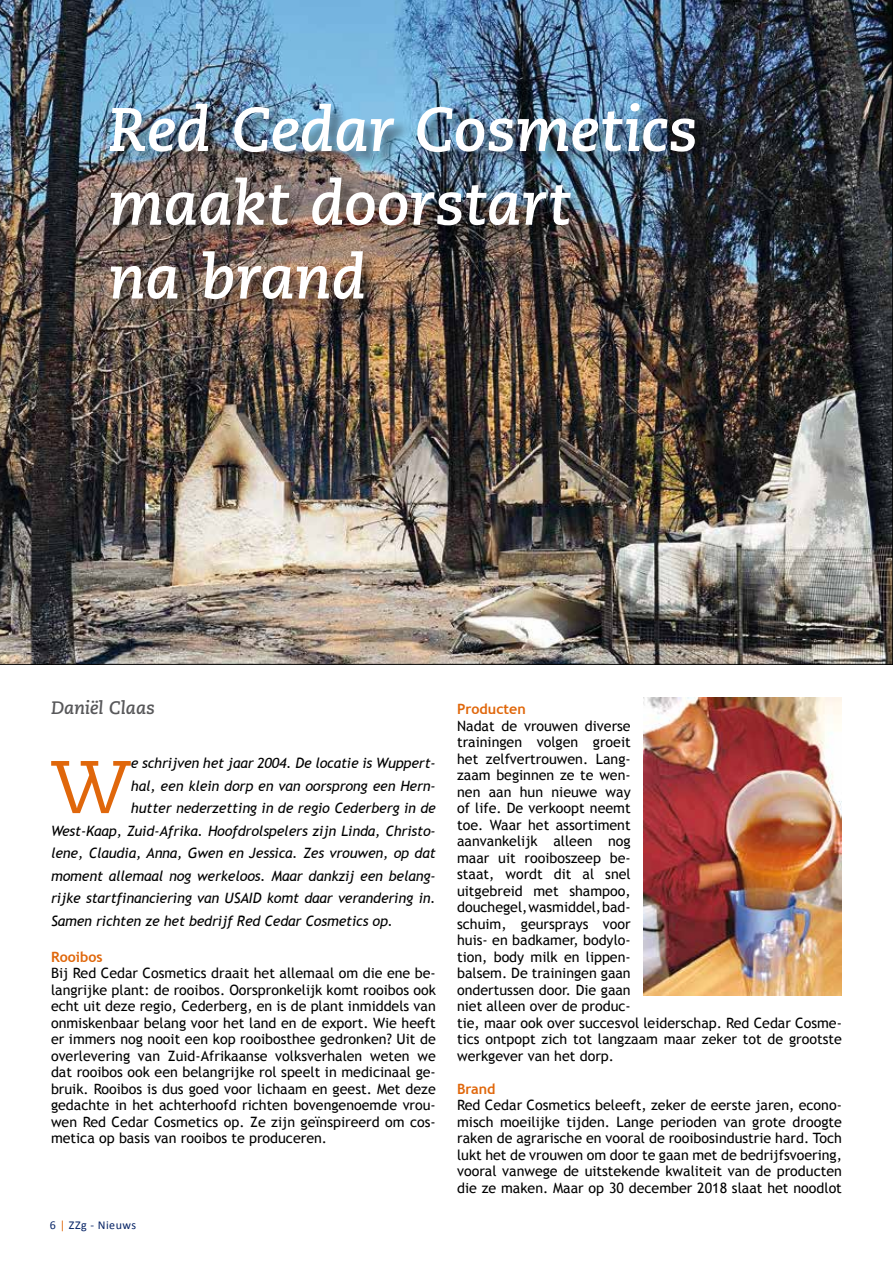
<style>
.page{position:relative;width:893px;height:1263px;background:#fff}
.page>*{position:absolute;margin:0;border:0;box-sizing:border-box;transform-origin:0 0}
.t1{font:74.4px "Caecilia";color:#e0670b}
.t2{font:italic 700 61.5px/73.8px "Caecilia";letter-spacing:-.005em;color:#fff}
.t3{font:italic 700 18px "Caecilia";letter-spacing:-.005em;color:#58585a}
.t4{font:14.25px/16.5px "Trebuchet MS";color:#000;text-align:justify}
.t5{font:italic 14.25px "Trebuchet MS";letter-spacing:-.01em;color:#000}
.t6{font:700 14.25px "Trebuchet MS";color:#e0670b}
.t7{font:12px "Calibri";letter-spacing:.04em;color:#052265}
.s1{color:#e0670b}
</style>
<div class="page">
<img style="left:0;top:0;width:893px;height:665px">
<div style="left:110px;top:104px;width:602px;height:212px;background:#000;opacity:.5"></div>
<img style="left:643px;top:698px;width:199px;height:297px">
<h2 class="t2" style="left:108px;top:94px;width:591px">Red Cedar Cosmetics maakt doorstart<br>na brand</h2>
<p class="t3" style="left:51px;top:697px;width:105px">Daniël Claas</p>
<h1 class="t1" style="left:51px;top:744px;width:81px">W</h1>
<p class="t5" style="left:131px;top:755px;width:306px">e schrijven het jaar 2004. De locatie is Wuppert-</p>
<p class="t5" style="left:131px;top:777px;width:306px">hal, een klein dorp en van oorsprong een Hern-</p>
<p class="t5" style="left:131px;top:800px;width:306px">hutter nederzetting in de regio Cederberg in de</p>
<p class="t5" style="left:51px;top:822px;width:386px">West-Kaap, Zuid-Afrika. Hoofdrolspelers zijn Linda, Christo-</p>
<p class="t5" style="left:51px;top:845px;width:386px">lene, Claudia, Anna, Gwen en Jessica. Zes vrouwen, op dat</p>
<p class="t5" style="left:51px;top:867px;width:386px">moment allemaal nog werkeloos. Maar dankzij een belang-</p>
<p class="t5" style="left:51px;top:890px;width:386px">rijke startfinanciering van USAID komt daar verandering in.</p>
<p class="t5" style="left:51px;top:912px;width:343px">Samen richten ze het bedrijf Red Cedar Cosmetics op.</p>
<p class="t6" style="left:51px;top:948px;width:53px">Rooibos</p>
<p class="t4" style="left:51px;top:965px;width:386px">Bij Red Cedar Cosmetics draait het allemaal om die ene be&shy;langrijke plant: de rooibos. Oorspronkelijk komt rooibos ook echt uit deze regio, Cederberg, en is de plant inmiddels van onmiskenbaar belang voor het land en de export. Wie heeft er immers nog nooit een kop rooibosthee gedronken? Uit de overlevering van Zuid-Afrikaanse volksverhalen weten we dat rooibos ook een belangrijke rol speelt in medicinaal ge&shy;bruik. Rooibos is dus goed voor lichaam en geest. Met deze gedachte in het achterhoofd richten bovengenoemde vrou&shy;wen Red Cedar Cosmetics op. Ze zijn geïnspireerd om cos&shy;metica op basis van rooibos te produceren.</p>
<p class="t7" style="left:50px;top:1217px;width:88px">6 <span class="s1">|</span> ZZg - Nieuws</p>
<p class="t6" style="left:457px;top:700px;width:70px">Producten</p>
<p class="t4" style="left:457px;top:717px;width:386px;text-align:left">Nadat de vrouwen diverse<br>trainingen volgen groeit<br>het zelfvertrouwen. Lang-<br>zaam beginnen ze te wen-<br>nen aan hun nieuwe way<br>of life. De verkoopt neemt<br>toe. Waar het assortiment<br>aanvankelijk alleen nog<br>maar uit rooiboszeep be-<br>staat, wordt dit al snel<br>uitgebreid met shampoo,<br>douchegel, wasmiddel, bad-<br>schuim, geursprays voor<br>huis- en badkamer, bodylo-<br>tion, body milk en lippen-<br>balsem. De trainingen gaan<br>ondertussen door. Die gaan<br>niet alleen over de produc-<br>tie, maar ook over succesvol leiderschap. Red Cedar Cosme&shy;tics ontpopt zich tot langzaam maar zeker tot de grootste werkgever van het dorp.</p>
<p class="t6" style="left:457px;top:1080px;width:40px">Brand</p>
<p class="t4" style="left:457px;top:1097px;width:386px">Red Cedar Cosmetics beleeft, zeker de eerste jaren, econo&shy;misch moeilijke tijden. Lange perioden van grote droogte raken de agrarische en vooral de rooibosindustrie hard. Toch lukt het de vrouwen om door te gaan met de bedrijfsvoering, vooral vanwege de uitstekende kwaliteit van de producten die ze maken. Maar op 30 december 2018 slaat het noodlot</p>
</div>
